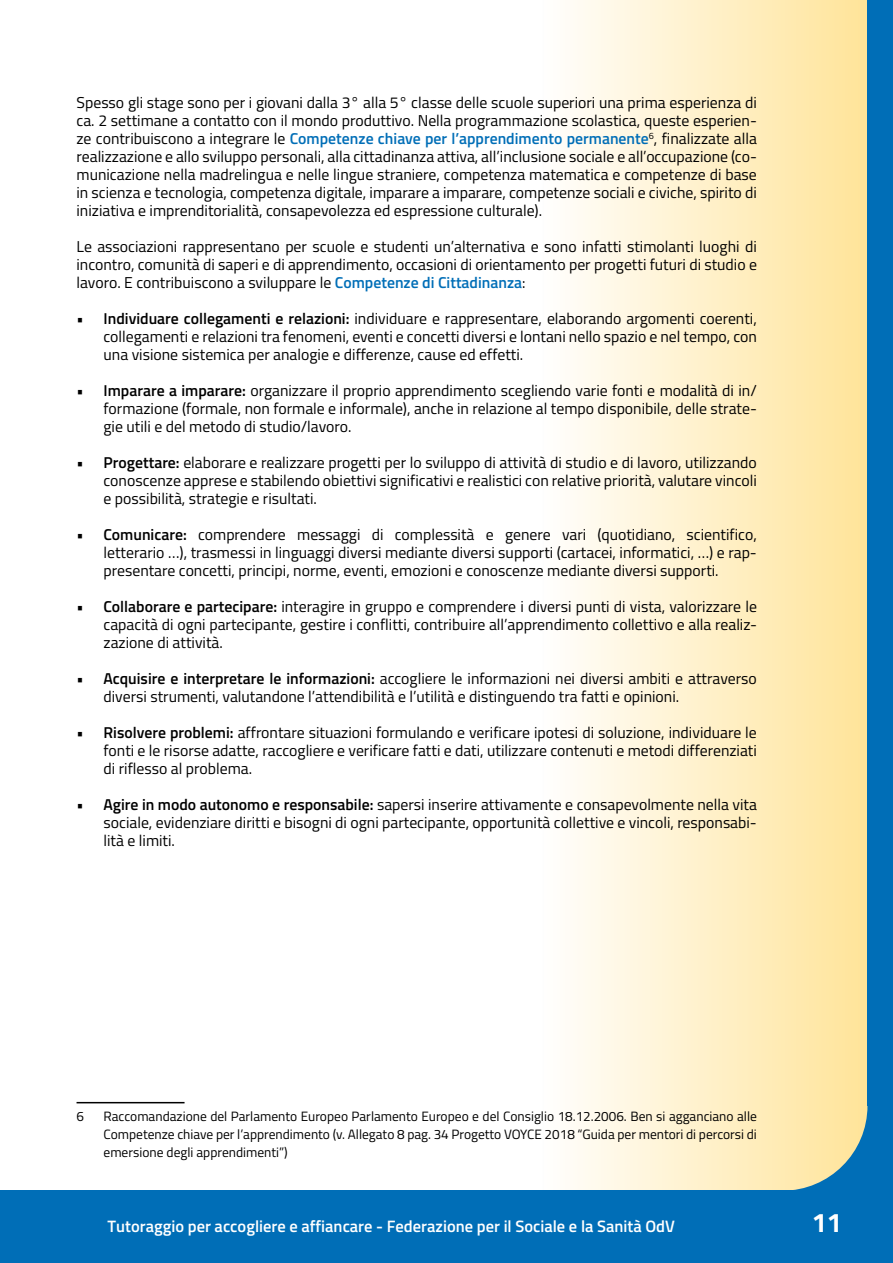
<style>
.page{position:relative;width:893px;height:1263px;background:#fff}
.page>*{position:absolute;margin:0;border:0;box-sizing:border-box;transform-origin:0 0}
.t1{font:700 27px "Titillium";color:#fff}
.t2{font:600 16.5px "Titillium";color:#fff}
.t3{font:15.75px/18px "Titillium";color:#000;text-align:justify}
.t4{font:13.5px/18px "Titillium";color:#000;text-align:justify}
.s1{font-weight:600;color:#006eb7}
.s2{font-weight:600}
</style>
<div class="page">
<svg style="left:542px;top:0;width:325px;height:1191px"></svg>
<div style="left:0;top:1191px;width:893px;height:72px;background:#006eb7"></div>
<div style="left:867px;top:0;width:26px;height:1106px;background:#006eb7"></div>
<svg style="left:782px;top:1106px;width:111px;height:85px;background:#99b7ad"></svg>
<hr style="left:77px;top:1102px;width:108px;height:1px;background:#000">
<p class="t3" style="left:77px;top:93px;width:682px">Spesso gli stage sono per i giovani dalla 3° alla 5° classe delle scuole superiori una prima esperienza di ca. 2 settimane a contatto con il mondo produttivo. Nella programmazione scolastica, queste esperien&shy;ze contribuiscono a integrare le <span class="s1">Competenze chiave per l’apprendimento permanente</span><sup>6</sup>, finalizzate alla realizzazione e allo sviluppo personali, alla cittadinanza attiva, all’inclusione sociale e all’occupazione (co&shy;municazione nella madrelingua e nelle lingue straniere, competenza matematica e competenze di base in scienza e tecnologia, competenza digitale, imparare a imparare, competenze sociali e civiche, spirito di iniziativa e imprenditorialità, consapevolezza ed espressione culturale).</p>
<p class="t3" style="left:77px;top:237px;width:682px">Le associazioni rappresentano per scuole e studenti un’alternativa e sono infatti stimolanti luoghi di incontro, comunità di saperi e di apprendimento, occasioni di orientamento per progetti futuri di studio e lavoro. E contribuiscono a sviluppare le <span class="s1">Competenze di Cittadinanza</span>:</p>
<p class="t3" style="left:104px;top:309px;width:655px;text-indent:-27px"><span class="s2">• Individuare collegamenti e relazioni:</span> individuare e rappresentare, elaborando argomenti coerenti, collegamenti e relazioni tra fenomeni, eventi e concetti diversi e lontani nello spazio e nel tempo, con una visione sistemica per analogie e differenze, cause ed effetti.</p>
<p class="t3" style="left:104px;top:381px;width:655px;text-indent:-27px"><span class="s2">• Imparare a imparare:</span> organizzare il proprio apprendimento scegliendo varie fonti e modalità di in/ formazione (formale, non formale e informale), anche in relazione al tempo disponibile, delle strate&shy;gie utili e del metodo di studio/lavoro.</p>
<p class="t3" style="left:104px;top:453px;width:655px;text-indent:-27px"><span class="s2">• Progettare:</span> elaborare e realizzare progetti per lo sviluppo di attività di studio e di lavoro, utilizzando conoscenze apprese e stabilendo obiettivi significativi e realistici con relative priorità, valutare vincoli e possibilità, strategie e risultati.</p>
<p class="t3" style="left:104px;top:525px;width:655px;text-indent:-27px"><span class="s2">• Comunicare:</span> comprendere messaggi di complessità e genere vari (quotidiano, scientifico, letterario …), trasmessi in linguaggi diversi mediante diversi supporti (cartacei, informatici, …) e rap&shy;presentare concetti, principi, norme, eventi, emozioni e conoscenze mediante diversi supporti.</p>
<p class="t3" style="left:104px;top:597px;width:655px;text-indent:-27px"><span class="s2">• Collaborare e partecipare:</span> interagire in gruppo e comprendere i diversi punti di vista, valorizzare le capacità di ogni partecipante, gestire i conflitti, contribuire all’apprendimento collettivo e alla realiz&shy;zazione di attività.</p>
<p class="t3" style="left:104px;top:669px;width:655px;text-indent:-27px"><span class="s2">• Acquisire e interpretare le informazioni:</span> accogliere le informazioni nei diversi ambiti e attraverso diversi strumenti, valutandone l’attendibilità e l’utilità e distinguendo tra fatti e opinioni.</p>
<p class="t3" style="left:104px;top:723px;width:655px;text-indent:-27px"><span class="s2">• Risolvere problemi:</span> affrontare situazioni formulando e verificare ipotesi di soluzione, individuare le fonti e le risorse adatte, raccogliere e verificare fatti e dati, utilizzare contenuti e metodi differenziati di riflesso al problema.</p>
<p class="t3" style="left:104px;top:795px;width:655px;text-indent:-27px"><span class="s2">• Agire in modo autonomo e responsabile:</span> sapersi inserire attivamente e consapevolmente nella vita sociale, evidenziare diritti e bisogni di ogni partecipante, opportunità collettive e vincoli, responsabi&shy;lità e limiti.</p>
<p class="t4" style="left:77px;top:1106px;width:9px">6</p>
<p class="t4" style="left:104px;top:1106px;width:655px">Raccomandazione del Parlamento Europeo Parlamento Europeo e del Consiglio 18.12.2006. Ben si agganciano alle Competenze chiave per l’apprendimento (v. Allegato 8 pag. 34 Progetto VOYCE 2018 “Guida per mentori di percorsi di emersione degli apprendimenti”)</p>
<p class="t2" style="left:108px;top:1214px;width:569px">Tutoraggio per accogliere e affiancare - Federazione per il Sociale e la Sanità OdV</p>
<h1 class="t1" style="left:812px;top:1202px;width:32px">11</h1>
</div>
